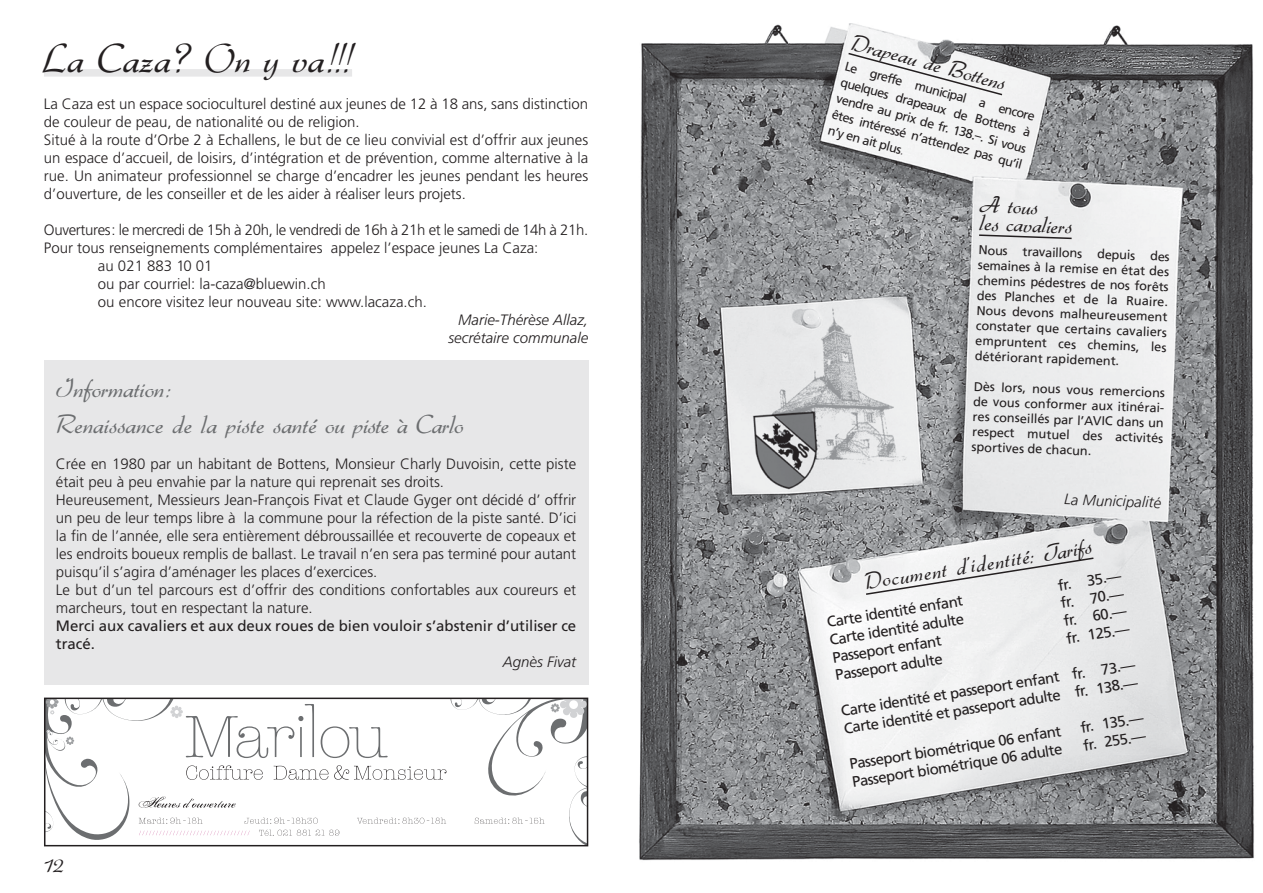
<style>
.page{position:relative;width:1263px;height:893px;background:#fff}
.page>*{position:absolute;margin:0;border:0;box-sizing:border-box;transform-origin:0 0}
.t1{font:42px "Gabrielle";color:#231f20}
.t2{font:27px/36px "Gabrielle";letter-spacing:.005em;color:#6c6e70}
.t3{font:24px/18px "Gabrielle";color:#231f20}
.t4{font:21px "Gabrielle";color:#231f20}
.t5{font:300 15px/18px "Frutiger";color:#231f20}
.t6{font:15px/18px "Frutiger";color:#231f20}
.t7{font:300 15px "Frutiger";letter-spacing:-.02em;color:#231f20}
.t8{font:italic 300 15px/18px "Frutiger";color:#231f20;text-align:right}
.t9{font:12.75px/15.1px "Frutiger";color:#231f20}
.s1{font-weight:300}
</style>
<div class="page">
<img style="left:639px;top:23px;width:615px;height:838px">
<div style="left:44px;top:69px;width:308px;height:8px;background:#e7e7e8"></div>
<svg style="left:864px;top:556px;width:231px;height:40px"></svg>
<div style="left:44px;top:360px;width:544px;height:324px;background:#e7e7e8"></div>
<svg style="left:847px;top:52px;width:157px;height:44px"></svg>
<svg style="left:977px;top:234px;width:96px;height:6px"></svg>
<svg style="left:47px;top:701px;width:538px;height:142px"></svg>
<div style="left:44px;top:698px;width:544px;height:148px;border:2px solid #231f20"></div>
<h1 class="t1" style="left:44px;top:45px;width:310px">La Caza? On y va!!!</h1>
<p class="t5" style="left:44px;top:95px;width:546px">La Caza est un espace socioculturel destiné aux jeunes de 12 à 18 ans, sans distinction de couleur de peau, de nationalité ou de religion.<br>Situé à la route d’Orbe 2 à Echallens, le but de ce lieu convivial est d’offrir aux jeunes un espace d’accueil, de loisirs, d’intégration et de prévention, comme alternative à la rue. Un animateur professionnel se charge d’encadrer les jeunes pendant les heures d’ouverture, de les conseiller et de les aider à réaliser leurs projets.</p>
<p class="t7" style="left:44px;top:223px;width:546px">Ouvertures: le mercredi de 15h à 20h, le vendredi de 16h à 21h et le samedi de 14h à 21h.</p>
<p class="t5" style="left:44px;top:239px;width:496px">Pour tous renseignements complémentaires appelez l’espace jeunes La Caza:</p>
<p class="t5" style="left:98px;top:257px;width:116px">au 021 883 10 01</p>
<p class="t5" style="left:98px;top:275px;width:229px">ou par courriel: la-caza@bluewin.ch</p>
<p class="t5" style="left:98px;top:293px;width:330px">ou encore visitez leur nouveau site: www.lacaza.ch.</p>
<p class="t8" style="left:448px;top:311px;width:141px">Marie-Thérèse Allaz, secrétaire communale</p>
<h2 class="t2" style="left:56px;top:372px;width:409px">Information:<br>Renaissance de la piste santé ou piste à Carlo</h2>
<p class="t5" style="left:56px;top:455px;width:522px">Crée en 1980 par un habitant de Bottens, Monsieur Charly Duvoisin, cette piste était peu à peu envahie par la nature qui reprenait ses droits.<br>Heureusement, Messieurs Jean-François Fivat et Claude Gyger ont décidé d’ offrir un peu de leur temps libre à la commune pour la réfection de la piste santé. D’ici la fin de l’année, elle sera entièrement débroussaillée et recouverte de copeaux et les endroits boueux remplis de ballast. Le travail n’en sera pas terminé pour autant puisqu’il s’agira d’aménager les places d’exercices.<br>Le but d’un tel parcours est d’offrir des conditions confortables aux coureurs et marcheurs, tout en respectant la nature.</p>
<p class="t6" style="left:56px;top:617px;width:522px">Merci aux cavaliers et aux deux roues de bien vouloir s’abstenir d’utiliser ce tracé.</p>
<p class="t8" style="left:503px;top:653px;width:75px">Agnès Fivat</p>
<h3 class="t4" style="left:44px;top:858px;width:22px">12</h3>
<h3 class="t3" style="left:854px;top:35px;width:160px;rotate:15deg">Drapeau de Bottens</h3>
<p class="t9" style="left:847px;top:59px;width:198px;line-height:16.5px;rotate:15deg">Le greffe municipal a encore quelques<br>vendre au prix de fr. 138.–. Si vous</p>
<p class="t9" style="left:897px;top:90px;width:141px;rotate:15deg">drapeaux de Bottens à</p>
<p class="t9" style="left:834px;top:107px;width:198px;line-height:16.5px;rotate:15deg">êtes intéressé n’attendez pas qu’il n’y en ait plus<span class="s1">.</span></p>
<h3 class="t3" style="left:980px;top:198px;width:94px;rotate:2deg">A tous<br>les cavaliers</h3>
<p class="t9" style="left:979px;top:243px;width:193px;text-align:justify;rotate:2deg">Nous travaillons depuis des semaines à la remise en état des chemins pédestres de nos forêts des Planches et de la Ruaire.<br>Nous devons malheureusement constater que certains cavaliers empruntent ces chemins, les détériorant rapidement.</p>
<p class="t9" style="left:974px;top:380px;width:195px;rotate:2deg">Dès lors, nous vous remercions de vous conformer aux itinérai&shy;res conseillés par l’AVIC dans un respect mutuel des activités sportives de chacun.</p>
<p class="t8" style="left:1065px;top:491px;width:98px;rotate:2deg">La Municipalité</p>
<h3 class="t3" style="left:863px;top:575px;width:232px;rotate:-9deg">Document d’identité: Tarifs</h3>
<p class="t6" style="left:826px;top:614px;width:139px;rotate:-9deg">Carte identité enfant</p>
<p class="t6" style="left:1057px;top:578px;width:65px;rotate:-9deg">fr. 35.—</p>
<p class="t6" style="left:1059px;top:595px;width:65px;rotate:-9deg">fr. 70.—</p>
<p class="t6" style="left:1062px;top:613px;width:65px;rotate:-9deg">fr. 60.—</p>
<p class="t6" style="left:828px;top:632px;width:137px;rotate:-9deg">Carte identité adulte</p>
<p class="t6" style="left:1065px;top:631px;width:65px;rotate:-9deg">fr. 125.—</p>
<p class="t6" style="left:840px;top:703px;width:299px;rotate:-9deg">Carte identité et passeport enfant fr. 73.—<br>Carte identité et passeport adulte fr. 138.—</p>
<p class="t6" style="left:831px;top:650px;width:112px;rotate:-9deg">Passeport enfant</p>
<p class="t6" style="left:834px;top:667px;width:110px;rotate:-9deg">Passeport adulte</p>
<p class="t6" style="left:1079px;top:720px;width:65px;rotate:-9deg">fr. 135.—</p>
<p class="t6" style="left:848px;top:756px;width:216px;rotate:-9deg">Passeport biométrique 06 enfant</p>
<p class="t6" style="left:1082px;top:738px;width:65px;rotate:-9deg">fr. 255.—</p>
<p class="t6" style="left:851px;top:774px;width:214px;rotate:-9deg">Passeport biométrique 06 adulte</p>
</div>
